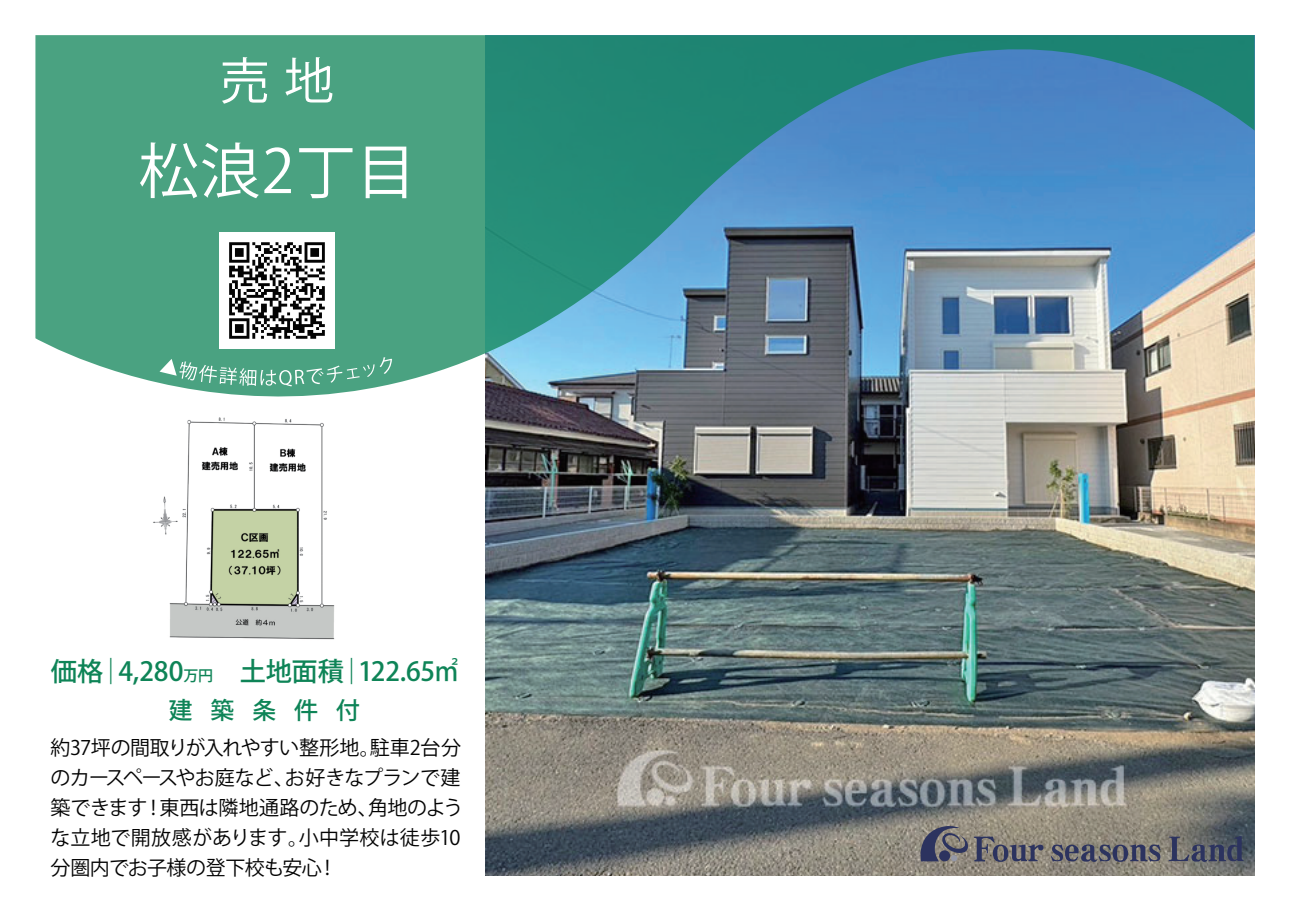
<style>
.page{position:relative;width:1290px;height:911px;background:#fff}
.page>*{position:absolute;margin:0;border:0;box-sizing:border-box;transform-origin:0 0}
.t1{font:60px "Koz Go Pro";letter-spacing:.025em;color:#fff}
.t2{font:500 26.25px "Koz Go Pro";letter-spacing:-.015em;color:#0e8457}
.t3{font:500 23.75px "Koz Go Pro";letter-spacing:.76em;color:#0e8457}
.t4{font:20px/30px "Koz Go Pr 6 N";letter-spacing:-.02em;color:#030303}
.s1{font-size:15px}
</style>
<div class="page">
<img style="left:153px;top:417px;width:182px;height:223px">
<img style="left:485px;top:396px;width:769px;height:479px">
<svg style="left:35px;top:35px;width:1219px;height:361px;background:#55989a"></svg>
<svg style="left:222px;top:57px;width:45px;height:47px"></svg>
<svg style="left:285px;top:57px;width:47px;height:45px"></svg>
<svg style="left:918px;top:823px;width:50px;height:38px;background:#6c6b74"></svg>
<svg style="left:974px;top:836px;width:69px;height:26px;background:#716e73"></svg>
<svg style="left:1051px;top:844px;width:109px;height:18px;background:#62626f"></svg>
<svg style="left:1168px;top:836px;width:75px;height:26px;background:#565a67"></svg>
<svg style="left:159px;top:357px;width:233px;height:29px;background:#64af93"></svg>
<img style="left:219px;top:233px;width:116px;height:115px">
<h1 class="t1" style="left:139px;top:132px;width:279px">松浪2丁目</h1>
<h2 class="t2" style="left:51px;top:654px;width:411px">価格｜4,280<span class="s1">万円</span>　土地面積｜122.65㎡</h2>
<p class="t3" style="left:169px;top:694px;width:193px">建築条件付</p>
<p class="t4" style="left:51px;top:733px;width:414px">約37坪の間取りが入れやすい整形地。駐車2台分のカースペースやお庭など、お好きなプランで建築できます！東西は隣地通路のため、角地のような立地で開放感があります。小中学校は徒歩10分圏内でお子様の登下校も安心！</p>
</div>
